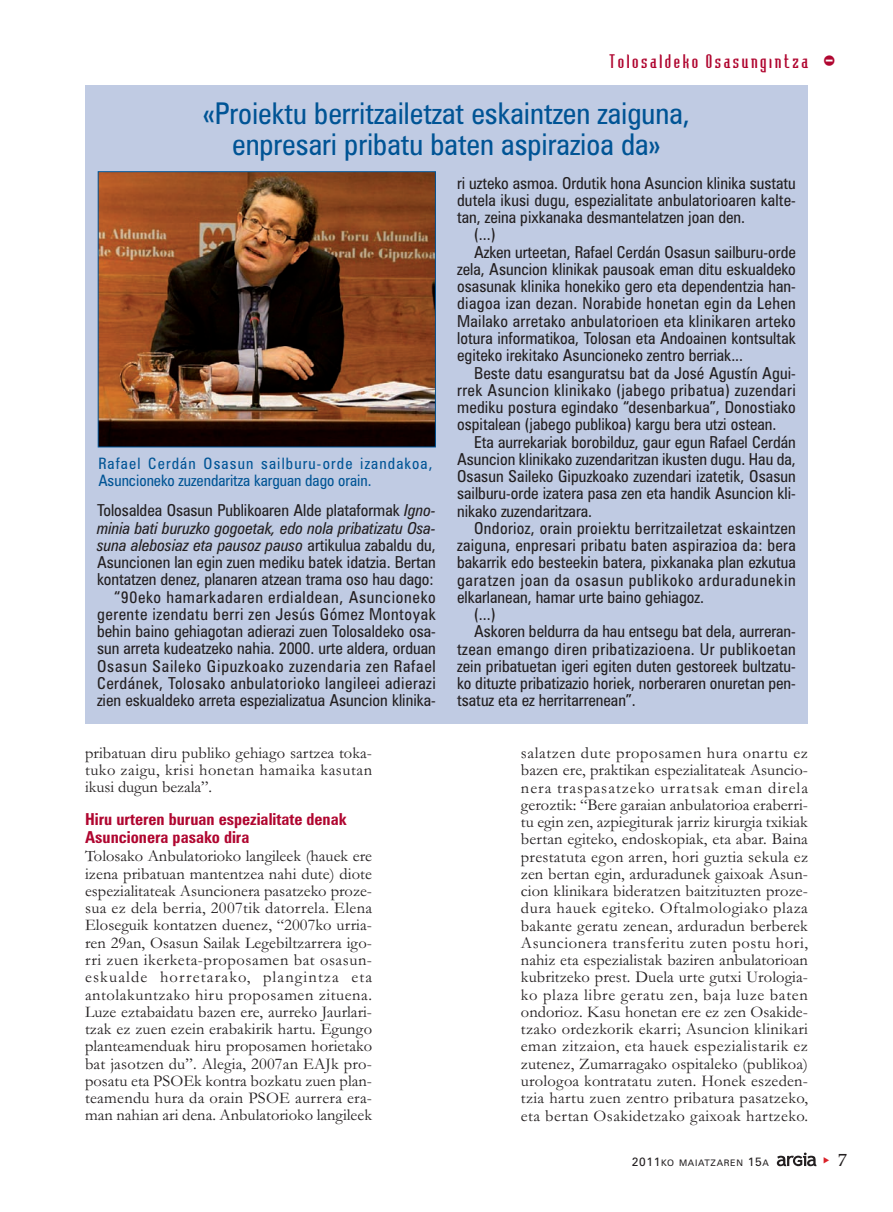
<style>
.page{position:relative;width:893px;height:1212px;background:#fff}
.page>*{position:absolute;margin:0;border:0;box-sizing:border-box;transform-origin:0 0}
.t1{font:condensed 30px/31.5px "Zurich BT";color:#005495;text-align:center}
.t2{font:19.5px "Memoir";color:#231f20}
.t3{font:18px "Bodiac";letter-spacing:.145em;color:#b00630}
.t4{font:16.5px/17.2px "Garamond";letter-spacing:.02em;color:#231f20;text-align:justify}
.t5{font:condensed 16.5px/17.2px "Zurich BT";color:#231f20;text-align:right}
.t6{font:condensed 16.5px "Zurich BT";letter-spacing:.02em;color:#231f20}
.t7{font:condensed 16.5px "Zurich BT";letter-spacing:.03em;color:#231f20}
.t8{font:700 condensed 16.5px/17.2px "Zurich BT";color:#b00630}
.t9{font:condensed 16.5px "Zurich BT";letter-spacing:.025em;color:#231f20}
.t10{font:condensed 16.5px "Zurich BT";letter-spacing:.045em;color:#231f20}
.t11{font:condensed 15.75px/17.2px "Zurich BT";color:#005495}
.t12{font:9px "Zurich BT";letter-spacing:.075em;color:#231f20}
.s1{font-size:30px}
.s2{font-style:italic}
.s3{font-size:12px}
</style>
<div class="page">
<svg style="left:777px;top:1152px;width:39px;height:14px"></svg>
<div style="left:85px;top:85px;width:723px;height:638px;background:#c0cbe3"></div>
<img style="left:100px;top:173px;width:334px;height:272px">
<div style="left:98px;top:171px;width:338px;height:276px;border:1px solid #005495"></div>
<p class="t3" style="left:609px;top:54px;width:228px">Tolosaldeko Osasungintza <span class="s1">-</span></p>
<h1 class="t1" style="left:203px;top:100px;width:489px">«Proiektu berritzailetzat eskaintzen zaiguna, enpresari pribatu baten aspirazioa da»</h1>
<p class="t11" style="left:98px;top:456px;width:336px">Rafael Cerdán Osasun sailburu-orde izandakoa,<br>Asuncioneko zuzendaritza karguan dago orain.</p>
<p class="t5" style="left:97px;top:503px;width:340px">Tolosaldea Osasun Publikoaren Alde plataformak <span class="s2">Igno&shy;minia bati buruzko gogoetak, edo nola pribatizatu Osa&shy;suna alebosiaz eta pausoz pauso</span> artikulua zabaldu du, Asuncionen lan egin zuen mediku batek idatzia. Bertan kontatzen denez, planaren atzean trama oso hau dago: “90eko hamarkadaren erdialdean, Asuncioneko gerente izendatu berri zen Jesús Gómez Montoyak behin baino gehiagotan adierazi zuen Tolosaldeko osa&shy;sun arreta kudeatzeko nahia. 2000. urte aldera, orduan Osasun Saileko Gipuzkoako zuzendaria zen Rafael Cerdánek, Tolosako anbulatorioko langileei adierazi zien eskualdeko arreta espezializatua Asuncion klinika-</p>
<p class="t4" style="left:85px;top:746px;width:289px">pribatuan diru publiko gehiago sartzea toka&shy;tuko zaigu, krisi honetan hamaika kasutan ikusi dugun bezala”.</p>
<p class="t8" style="left:85px;top:812px;width:263px">Hiru urteren buruan espezialitate denak<br>Asuncionera pasako dira</p>
<p class="t4" style="left:85px;top:849px;width:289px">Tolosako Anbulatorioko langileek (hauek ere izena pribatuan mantentzea nahi dute) diote espezialitateak Asuncionera pasatzeko proze&shy;sua ez dela berria, 2007tik datorrela. Elena Eloseguik kontatzen duenez, “2007ko urria&shy;ren 29an, Osasun Sailak Legebiltzarrera igo&shy;rri zuen ikerketa-proposamen bat osasun&shy;eskualde horretarako, plangintza eta antolakuntzako hiru proposamen zituena.<br>Luze eztabaidatu bazen ere, aurreko Jaurlari&shy;tzak ez zuen ezein erabakirik hartu. Egungo planteamenduak hiru proposamen horietako bat jasotzen du”. Alegia, 2007an EAJk pro&shy;posatu eta PSOEk kontra bozkatu zuen plan&shy;teamendu hura da orain PSOE aurrera era&shy;man nahian ari dena. Anbulatorioko langileek</p>
<p class="t5" style="left:457px;top:176px;width:340px">ri uzteko asmoa. Ordutik hona Asuncion klinika sustatu</p>
<p class="t5" style="left:457px;top:193px;width:340px">dutela ikusi dugu, espezialitate anbulatorioaren kalte-</p>
<p class="t5" style="left:457px;top:210px;width:290px">tan, zeina pixkanaka desmantelatzen joan den.</p>
<p class="t5" style="left:474px;top:227px;width:23px">(...)</p>
<p class="t5" style="left:474px;top:245px;width:323px">Azken urteetan, Rafael Cerdán Osasun sailburu-orde</p>
<p class="t5" style="left:457px;top:262px;width:340px">zela, Asuncion klinikak pausoak eman ditu eskualdeko</p>
<p class="t5" style="left:457px;top:279px;width:340px">osasunak klinika honekiko gero eta dependentzia han-</p>
<p class="t9" style="left:457px;top:298px;width:340px">diagoa izan dezan. Norabide honetan egin da Lehen</p>
<p class="t6" style="left:457px;top:315px;width:340px">Mailako arretako anbulatorioen eta klinikaren arteko</p>
<p class="t5" style="left:457px;top:331px;width:340px">lotura informatikoa, Tolosan eta Andoainen kontsultak</p>
<p class="t5" style="left:457px;top:348px;width:288px">egiteko irekitako Asuncioneko zentro berriak...</p>
<p class="t5" style="left:474px;top:366px;width:323px">Beste datu esanguratsu bat da José Agustín Agui-</p>
<p class="t7" style="left:457px;top:384px;width:340px">rrek Asuncion klinikako (jabego pribatua) zuzendari</p>
<p class="t5" style="left:457px;top:400px;width:340px">mediku postura egindako “desenbarkua”, Donostiako</p>
<p class="t5" style="left:457px;top:417px;width:321px">ospitalean (jabego publikoa) kargu bera utzi ostean.</p>
<p class="t5" style="left:474px;top:435px;width:323px">Eta aurrekariak borobilduz, gaur egun Rafael Cerdán</p>
<p class="t5" style="left:457px;top:452px;width:340px">Asuncion klinikako zuzendaritzan ikusten dugu. Hau da,</p>
<p class="t5" style="left:457px;top:469px;width:340px">Osasun Saileko Gipuzkoako zuzendari izatetik, Osasun</p>
<p class="t5" style="left:457px;top:486px;width:340px">sailburu-orde izatera pasa zen eta handik Asuncion kli-</p>
<p class="t5" style="left:457px;top:504px;width:137px">nikako zuzendaritzara.</p>
<p class="t6" style="left:474px;top:522px;width:323px">Ondorioz, orain proiektu berritzailetzat eskaintzen</p>
<p class="t6" style="left:457px;top:539px;width:340px">zaiguna, enpresari pribatu baten aspirazioa da: bera</p>
<p class="t5" style="left:457px;top:555px;width:340px">bakarrik edo besteekin batera, pixkanaka plan ezkutua</p>
<p class="t10" style="left:457px;top:574px;width:340px">garatzen joan da osasun publikoko arduradunekin</p>
<p class="t5" style="left:457px;top:590px;width:248px">elkarlanean, hamar urte baino gehiagoz.</p>
<p class="t5" style="left:474px;top:607px;width:23px">(...)</p>
<p class="t5" style="left:474px;top:624px;width:323px">Askoren beldurra da hau entsegu bat dela, aurreran-</p>
<p class="t7" style="left:457px;top:643px;width:340px">tzean emango diren pribatizazioena. Ur publikoetan</p>
<p class="t5" style="left:457px;top:659px;width:340px">zein pribatuetan igeri egiten duten gestoreek bultzatu-</p>
<p class="t5" style="left:457px;top:676px;width:340px">ko dituzte pribatizazio horiek, norberaren onuretan pen-</p>
<p class="t5" style="left:457px;top:693px;width:180px">tsatuz eta ez herritarrenean”.</p>
<p class="t4" style="left:521px;top:746px;width:289px">salatzen dute proposamen hura onartu ez bazen ere, praktikan espezialitateak Asuncio&shy;nera traspasatzeko urratsak eman direla geroztik: “Bere garaian anbulatorioa eraberri&shy;tu egin zen, azpiegiturak jarriz kirurgia txikiak bertan egiteko, endoskopiak, eta abar. Baina prestatuta egon arren, hori guztia sekula ez zen bertan egin, arduradunek gaixoak Asun&shy;cion klinikara bideratzen baitzituzten proze&shy;dura hauek egiteko. Oftalmologiako plaza bakante geratu zenean, arduradun berberek Asuncionera transferitu zuten postu hori, nahiz eta espezialistak baziren anbulatorioan kubritzeko prest. Duela urte gutxi Urologia&shy;ko plaza libre geratu zen, baja luze baten ondorioz. Kasu honetan ere ez zen Osakide&shy;tzako ordezkorik ekarri; Asuncion klinikari eman zitzaion, eta hauek espezialistarik ez zutenez, Zumarragako ospitaleko (publikoa) urologoa kontratatu zuten. Honek eszeden&shy;tzia hartu zuen zentro pribatura pasatzeko, eta bertan Osakidetzako gaixoak hartzeko.</p>
<p class="t12" style="left:632px;top:1160px;width:138px"><span class="s3">2011</span>KO MAIATZAREN <span class="s3">15</span>A</p>
<p class="t2" style="left:837px;top:1151px;width:12px">7</p>
</div>
